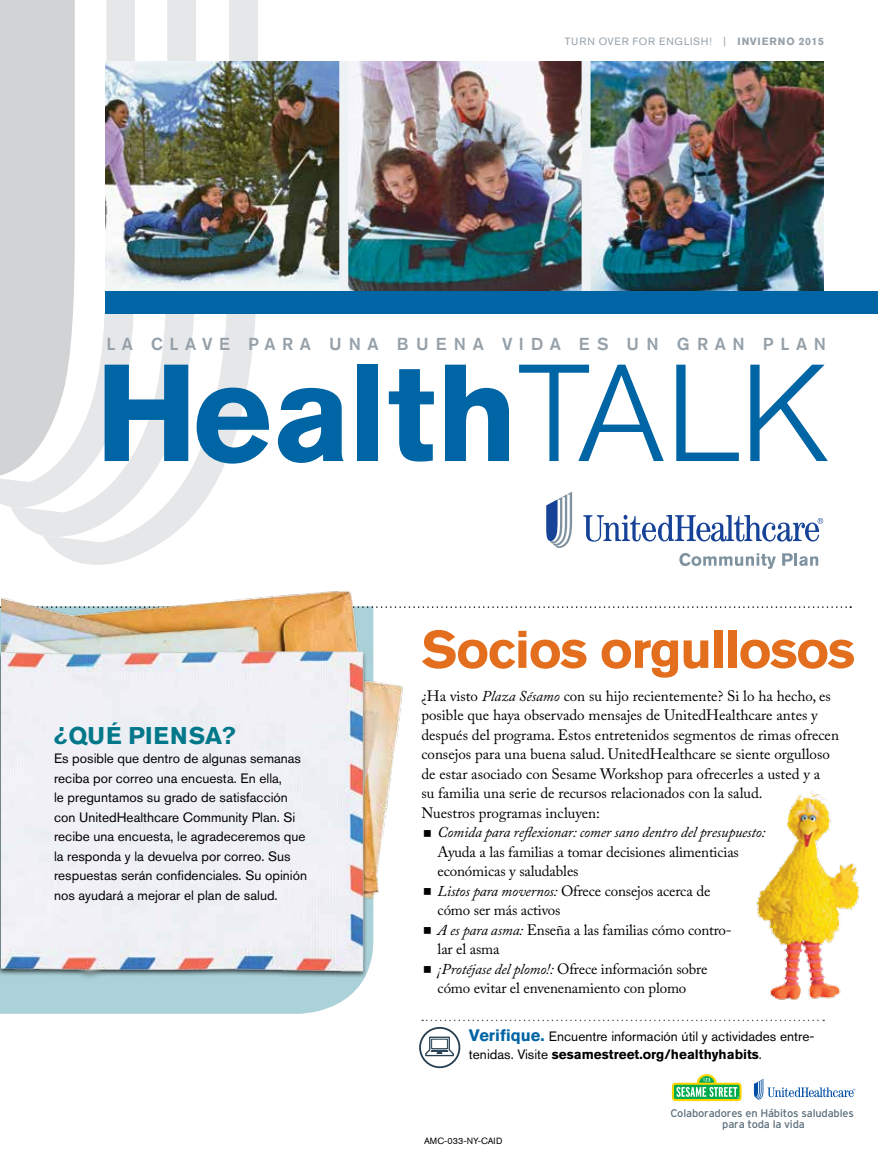
<style>
.page{position:relative;width:878px;height:1161px;background:#fff}
.page>*{position:absolute;margin:0;border:0;box-sizing:border-box;transform-origin:0 0}
.t1{font:700 136.5px "Akzidenz Grotesk BE";color:#0065a4}
.t2{font:700 52.5px "Akzidenz Grotesk BE";letter-spacing:-.025em;color:#e36f1e}
.t3{font:700 24px "Akzidenz Grotesk BE";letter-spacing:.04em;color:#00788a}
.t4{font:500 17.25px "Akzidenz Grotesk BE";letter-spacing:.38em;color:#95a0a9}
.t5{font:15px/19.5px "Adobe Caslon Pro";color:#000}
.t6{font:italic 15px "Adobe Caslon Pro";letter-spacing:-.01em;color:#000}
.t7{font:13.5px/19.5px "Akzidenz Grotesk BE";color:#000}
.t8{font:11.1px/11.4px "Interstate";letter-spacing:-.015em;color:#5c6f7c;text-align:center}
.t9{font:10.5px "Akzidenz Grotesk BE";letter-spacing:.07em;color:#95a0a9}
.t10{font:9px "Akzidenz Grotesk BE";color:#000}
.s1{font-weight:700}
.s2{font-weight:300}
.s3{font-style:italic}
.s4{font-weight:700;font-size:16.5px;color:#0065a4}
</style>
<div class="page">
<div style="left:0;top:0;width:11px;height:507px;background:#d1d3d4"></div>
<svg style="left:11px;top:0;width:32px;height:536px;background:#d5d7d8"></svg>
<svg style="left:43px;top:0;width:215px;height:561px"></svg>
<svg style="left:583px;top:515px;width:240px;height:27px"></svg>
<svg style="left:546px;top:492px;width:26px;height:56px"></svg>
<svg style="left:679px;top:553px;width:96px;height:16px"></svg>
<svg style="left:782px;top:553px;width:36px;height:13px"></svg>
<img style="left:106px;top:61px;width:233px;height:230px">
<img style="left:348px;top:61px;width:233px;height:230px">
<img style="left:590px;top:61px;width:234px;height:230px">
<div style="left:339px;top:61px;width:9px;height:242px;background:#eff2f4"></div>
<div style="left:581px;top:61px;width:9px;height:242px;background:#eff2f4"></div>
<div style="left:106px;top:291px;width:772px;height:23px;background:#0065a4"></div>
<svg style="left:0;top:606px;width:361px;height:408px;background:#add1d8"></svg>
<svg style="left:408px;top:606px;width:443px;height:2px"></svg>
<img style="left:1px;top:561px;width:405px;height:334px">
<img style="left:1px;top:639px;width:373px;height:339px">
<svg style="left:754px;top:1079px;width:101px;height:21px"></svg>
<svg style="left:672px;top:1074px;width:69px;height:27px"></svg>
<img style="left:756px;top:790px;width:104px;height:210px">
<svg style="left:422px;top:1020px;width:402px;height:1px"></svg>
<svg style="left:419px;top:1027px;width:41px;height:41px"></svg>
<p class="t9" style="left:565px;top:35px;width:260px">TURN OVER FOR ENGLISH! | <span class="s1">INVIERNO 2015</span></p>
<p class="t4" style="left:106px;top:333px;width:721px">LA CLAVE PARA UNA BUENA VIDA ES UN GRAN PLAN</p>
<h1 class="t1" style="left:95px;top:334px;width:736px">Health<span class="s2">TALK</span></h1>
<h3 class="t3" style="left:54px;top:721px;width:183px">¿QUÉ PIENSA?</h3>
<p class="t7" style="left:54px;top:749px;width:254px">Es posible que dentro de algunas semanas reciba por correo una encuesta. En ella,<br>le preguntamos su grado de satisfacción con UnitedHealthcare Community Plan. Si recibe una encuesta, le agradeceremos que la responda y la devuelva por correo. Sus respuestas serán confidenciales. Su opinión nos ayudará a mejorar el plan de salud.</p>
<h2 class="t2" style="left:421px;top:619px;width:435px">Socios orgullosos</h2>
<p class="t5" style="left:421px;top:686px;width:419px">¿Ha visto <span class="s3">Plaza Sésamo</span> con su hijo recientemente? Si lo ha hecho, es posible que haya observado mensajes de UnitedHealthcare antes y después del programa. Estos entretenidos segmentos de rimas ofrecen consejos para una buena salud. UnitedHealthcare se siente orgulloso de estar asociado con Sesame Workshop para ofrecerles a usted y a<br>su familia una serie de recursos relacionados con la salud.<br>Nuestros programas incluyen:</p>
<p class="t6" style="left:437px;top:823px;width:329px">Comida para reflexionar: comer sano dentro del presupuesto:</p>
<p class="t5" style="left:437px;top:842px;width:303px">Ayuda a las familias a tomar decisiones alimenticias económicas y saludables<br><span class="s3">Listos para movernos:</span> Ofrece consejos acerca de cómo ser más activos<br><span class="s3">A es para asma:</span> Enseña a las familias cómo contro&shy;lar el asma<br><span class="s3">¡Protéjase del plomo!:</span> Ofrece información sobre cómo evitar el envenenamiento con plomo</p>
<p class="t7" style="left:469px;top:1027px;width:347px;line-height:18px"><span class="s4">Verifique.</span> Encuentre información útil y actividades entre&shy;tenidas. Visite <span class="s1">sesamestreet.org/healthyhabits</span>.</p>
<p class="t10" style="left:424px;top:1136px;width:80px">AMC-033-NY-CAID</p>
<p class="t8" style="left:670px;top:1107px;width:185px">Colaboradores en Hábitos saludables para toda la vida</p>
</div>
